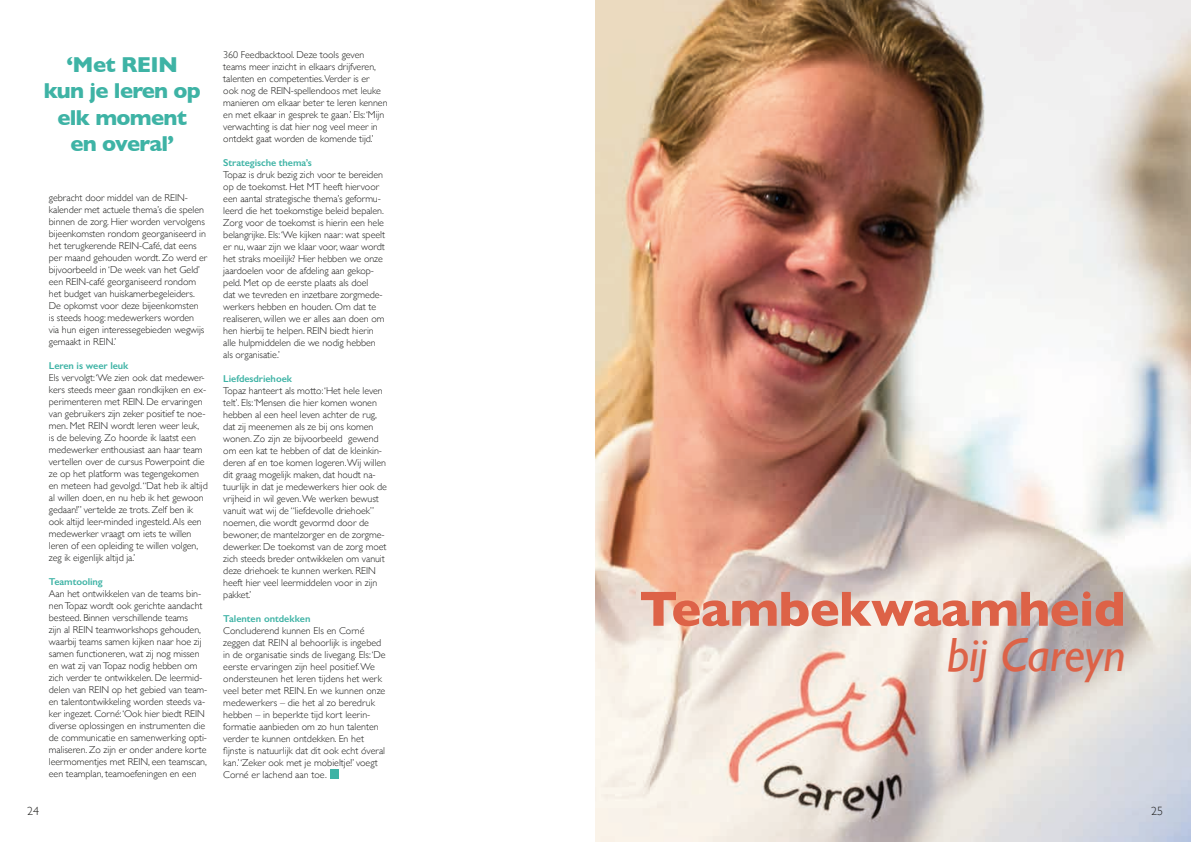
<style>
.page{position:relative;width:1191px;height:842px;background:#fff}
.page>*{position:absolute;margin:0;border:0;box-sizing:border-box;transform-origin:0 0}
.t1{font:700 50px "Gill Sans";letter-spacing:-.01em;color:#dd6247}
.t2{font:italic 48px "Gill Sans";color:#dd6247}
.t3{font:700 22px/26.4px "Gill Sans";letter-spacing:-.03em;color:#3eb3a5;text-align:center}
.t4{font:300 12px "Gill Sans";color:#1d1d1b}
.t5{font:300 10px/12px "Gill Sans";letter-spacing:-.005em;color:#1d1d1b}
.t6{font:600 10px "Gill Sans";letter-spacing:-.005em;color:#3eb3a5}
</style>
<div class="page">
<div style="left:330px;top:769px;width:9px;height:10px;background:#3eb3a5"></div>
<img style="left:595px;top:0;width:596px;height:842px">
<h3 class="t3" style="left:44px;top:51px;width:159px">‘Met REIN kun je leren op elk moment en overal’</h3>
<p class="t5" style="left:49px;top:191px;width:160px">gebracht door middel van de REIN&shy;kalender met actuele thema’s die spelen binnen de zorg. Hier worden vervolgens bijeenkomsten rondom georganiseerd in het terugkerende REIN-Café, dat eens per maand gehouden wordt. Zo werd er bijvoorbeeld in ‘De week van het Geld’ een REIN-café georganiseerd rondom het budget van huiskamerbegeleiders.<br>De opkomst voor deze bijeenkomsten<br>is steeds hoog: medewerkers worden<br>via hun eigen interessegebieden wegwijs gemaakt in REIN.’</p>
<p class="t6" style="left:49px;top:360px;width:81px">Leren is weer leuk</p>
<p class="t5" style="left:49px;top:371px;width:160px">Els vervolgt: ‘We zien ook dat medewer&shy;kers steeds meer gaan rondkijken en ex&shy;perimenteren met REIN. De ervaringen van gebruikers zijn zeker positief te noe&shy;men. Met REIN wordt leren weer leuk,<br>is de beleving. Zo hoorde ik laatst een medewerker enthousiast aan haar team vertellen over de cursus Powerpoint die ze op het platform was tegengekomen en meteen had gevolgd. “Dat heb ik altijd al willen doen, en nu heb ik het gewoon gedaan!” vertelde ze trots. Zelf ben ik ook altijd leer-minded ingesteld. Als een medewerker vraagt om iets te willen leren of een opleiding te willen volgen, zeg ik eigenlijk altijd ja.’</p>
<p class="t6" style="left:49px;top:576px;width:55px">Teamtooling</p>
<p class="t5" style="left:49px;top:587px;width:160px">Aan het ontwikkelen van de teams bin&shy;nen Topaz wordt ook gerichte aandacht besteed. Binnen verschillende teams<br>zijn al REIN teamworkshops gehouden, waarbij teams samen kijken naar hoe zij samen functioneren, wat zij nog missen en wat zij van Topaz nodig hebben om zich verder te ontwikkelen. De leermid&shy;delen van REIN op het gebied van team&shy;en talentontwikkeling worden steeds va&shy;ker ingezet. Corné: ‘Ook hier biedt REIN diverse oplossingen en instrumenten die de communicatie en samenwerking opti&shy;maliseren. Zo zijn er onder andere korte leermomentjes met REIN, een teamscan, een teamplan, teamoefeningen en een</p>
<p class="t4" style="left:27px;top:801px;width:13px">24</p>
<p class="t5" style="left:223px;top:48px;width:166px">360 Feedbacktool. Deze tools geven teams meer inzicht in elkaars drijfveren, talenten en competenties.Verder is er<br>ook nog de REIN-spellendoos met leuke manieren om elkaar beter te leren kennen en met elkaar in gesprek te gaan.’ Els: ‘Mijn verwachting is dat hier nog veel meer in ontdekt gaat worden de komende tijd.’</p>
<p class="t6" style="left:223px;top:157px;width:90px">Strategische thema’s</p>
<p class="t5" style="left:223px;top:168px;width:163px">Topaz is druk bezig zich voor te bereiden op de toekomst. Het MT heeft hiervoor een aantal strategische thema’s geformu&shy;leerd die het toekomstige beleid bepalen.<br>Zorg voor de toekomst is hierin een hele belangrijke. Els: ‘We kijken naar: wat speelt er nu, waar zijn we klaar voor, waar wordt het straks moeilijk? Hier hebben we onze jaardoelen voor de afdeling aan gekop&shy;peld. Met op de eerste plaats als doel<br>dat we tevreden en inzetbare zorgmede&shy;werkers hebben en houden. Om dat te realiseren, willen we er alles aan doen om hen hierbij te helpen. REIN biedt hierin alle hulpmiddelen die we nodig hebben als organisatie.’</p>
<p class="t6" style="left:223px;top:373px;width:70px">Liefdesdriehoek</p>
<p class="t5" style="left:223px;top:384px;width:165px">Topaz hanteert als motto: ‘Het hele leven telt’. Els: ‘Mensen die hier komen wonen hebben al een heel leven achter de rug, dat zij meenemen als ze bij ons komen wonen. Zo zijn ze bijvoorbeeld gewend om een kat te hebben of dat de kleinkin&shy;deren af en toe komen logeren. Wij willen dit graag mogelijk maken, dat houdt na&shy;tuurlijk in dat je medewerkers hier ook de vrijheid in wil geven. We werken bewust vanuit wat wij de “liefdevolle driehoek” noemen, die wordt gevormd door de bewoner, de mantelzorger en de zorgme&shy;dewerker. De toekomst van de zorg moet zich steeds breder ontwikkelen om vanuit deze driehoek te kunnen werken. REIN heeft hier veel leermiddelen voor in zijn pakket.’</p>
<p class="t6" style="left:223px;top:613px;width:89px">Talenten ontdekken</p>
<p class="t5" style="left:223px;top:624px;width:164px">Concluderend kunnen Els en Corné zeggen dat REIN al behoorlijk is ingebed in de organisatie sinds de livegang. Els: ‘De eerste ervaringen zijn heel positief. We ondersteunen het leren tijdens het werk veel beter met REIN. En we kunnen onze medewerkers – die het al zo beredruk hebben – in beperkte tijd kort leerin&shy;formatie aanbieden om zo hun talenten verder te kunnen ontdekken. En het fijnste is natuurlijk dat dit ook echt óveral kan.’ ‘Zeker ook met je mobieltje!’ voegt Corné er lachend aan toe.</p>
<h1 class="t1" style="left:639px;top:569px;width:488px">Teambekwaamheid</h1>
<h2 class="t2" style="left:946px;top:627px;width:180px">bij Careyn</h2>
<p class="t4" style="left:1151px;top:801px;width:13px">25</p>
</div>
